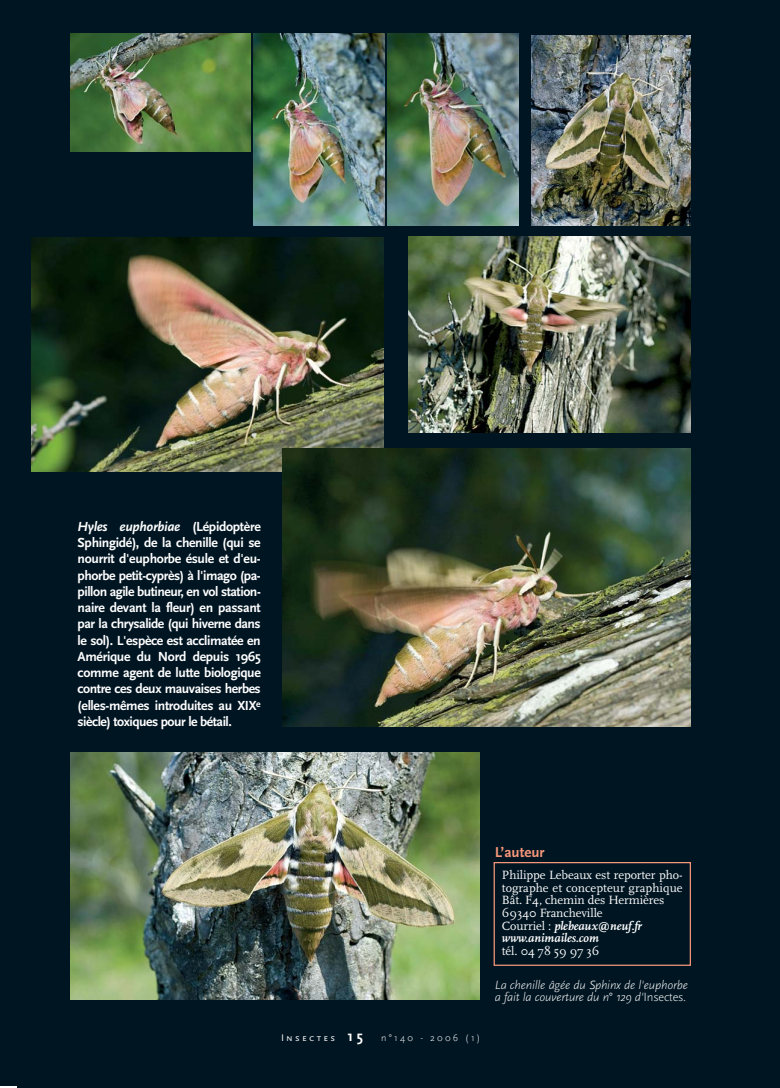
<style>
.page{position:relative;width:780px;height:1088px;background:#fff}
.page>*{position:absolute;margin:0;border:0;box-sizing:border-box;transform-origin:0 0}
.t1{font:700 15px "Scala Sans";color:#f69679}
.t2{font:700 13.75px/16.2px "Scala Sans";letter-spacing:-.035em;color:#fff;text-align:justify}
.t3{font:12.5px/12.6px "Scala";letter-spacing:-.005em;color:#fff}
.t4{font:italic 300 12.5px/12.5px "Scala Sans";letter-spacing:-.015em;color:#fff}
.t5{font:300 10px "Scala Sans";letter-spacing:.22em;color:#fff}
.s1{font-style:italic}
.s2{font-family:"Scala Sans Caps";font-weight:400}
.s3{font-weight:700;font-size:15px}
.s4{font-weight:700;font-style:italic}
.s5{font-style:normal}
</style>
<div class="page">
<div style="left:0;top:0;width:17px;height:1085px;background:#001522"></div>
<div style="left:17px;top:0;width:762px;height:1088px;background:#001522"></div>
<img style="left:70px;top:753px;width:409px;height:246px">
<div style="left:493px;top:862px;width:198px;height:104px;border:1px solid #f69679"></div>
<img style="left:531px;top:36px;width:160px;height:189px">
<img style="left:70px;top:34px;width:180px;height:117px">
<img style="left:253px;top:34px;width:131px;height:191px">
<img style="left:388px;top:34px;width:131px;height:191px">
<img style="left:32px;top:238px;width:351px;height:234px">
<img style="left:282px;top:449px;width:409px;height:278px">
<img style="left:409px;top:237px;width:282px;height:195px">
<p class="t2" style="left:78px;top:519px;width:185px"><span class="s1">Hyles euphorbiae</span> (Lépidoptère Sphingidé), de la chenille (qui se nourrit d'euphorbe ésule et d'eu&shy;phorbe petit-cyprès) à l'imago (pa&shy;pillon agile butineur, en vol station&shy;naire devant la fleur) en passant par la chrysalide (qui hiverne dans le sol). L'espèce est acclimatée en Amérique du Nord depuis 1965 comme agent de lutte biologique contre ces deux mauvaises herbes (elles-mêmes introduites au XIX<sup>e </sup>siècle) toxiques pour le bétail.</p>
<p class="t5" style="left:281px;top:1033px;width:201px"><span class="s2">Insectes</span> <span class="s3">15</span> n°140 - 2006 (1)</p>
<p class="t1" style="left:495px;top:846px;width:51px">L’auteur</p>
<p class="t3" style="left:502px;top:870px;width:182px">Philippe Lebeaux est reporter pho&shy;tographe et concepteur graphique<br>Bât. F4, chemin des Hermières<br>69340 Francheville<br>Courriel : <span class="s4">plebeaux@neuf.fr www.animailes.com</span></p>
<p class="t3" style="left:502px;top:946px;width:99px">tél. 04 78 59 97 36</p>
<p class="t4" style="left:495px;top:980px;width:195px">La chenille âgée du Sphinx de l'euphorbe a fait la couverture du n° 129 d'<span class="s5">Insectes</span>.</p>
</div>
